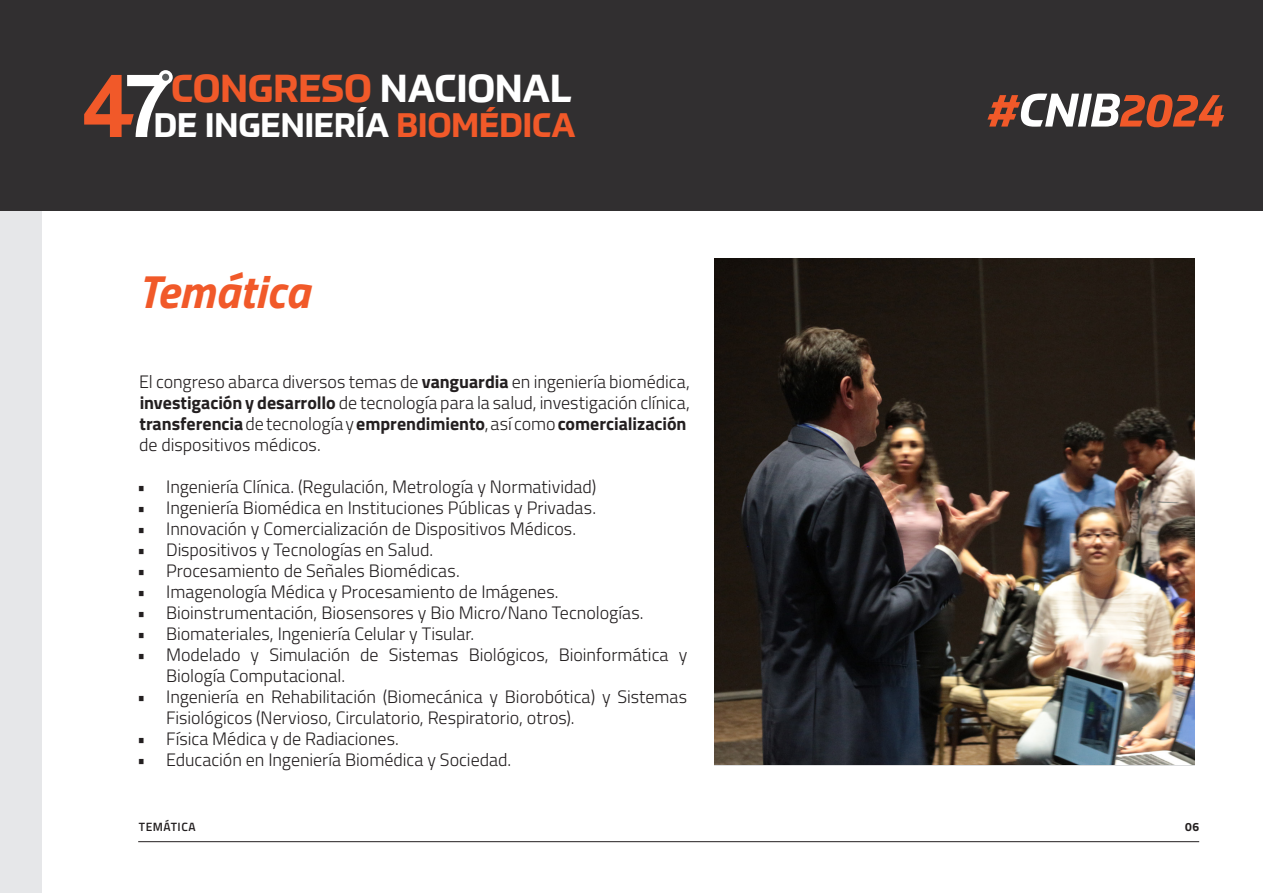
<style>
.page{position:relative;width:1263px;height:893px;background:#fff}
.page>*{position:absolute;margin:0;border:0;box-sizing:border-box;transform-origin:0 0}
.t1{font:italic 700 46.5px "Titillium Web";color:#f15929}
.t2{font:700 37.95px "Prometo";color:#f15929}
.t3{font:700 33.15px "Prometo";color:#fff}
.t4{font:300 18px/21px "Titillium Web";color:#231f20}
.t5{font:600 12px "Titillium Web";letter-spacing:.045em;color:#231f20}
.t6{font:700 12px "Titillium Web";color:#231f20}
.s1{color:#fff}
.s2{color:#f15929}
.s3{font-weight:700}
.s4{font-weight:400}
</style>
<div class="page">
<div style="left:0;top:0;width:41px;height:893px;background:#e6e7e9"></div>
<img style="left:715px;top:259px;width:480px;height:506px">
<hr style="left:138px;top:841px;width:1061px;height:1px;background:#231f20">
<div style="left:0;top:0;width:1263px;height:210px;background:#312f30"></div>
<svg style="left:84px;top:75px;width:84px;height:62px"></svg>
<svg style="left:159px;top:70px;width:14px;height:14px"></svg>
<div style="left:162px;top:74px;width:7px;height:7px;background:#585b5c;border-radius:50%"></div>
<svg style="left:987px;top:94px;width:237px;height:33px"></svg>
<h2 class="t2" style="left:171px;top:65px;width:402px">CONGRESO <span class="s1">NACIONAL</span></h2>
<h3 class="t3" style="left:154px;top:105px;width:423px">DE INGENIERÍA <span class="s2">BIOMÉDICA</span></h3>
<p class="t1" style="left:138px;top:255px;width:173px">Temática</p>
<p class="t4" style="left:139px;top:370px;width:552px">El congreso abarca diversos temas de <span class="s3">vanguardia</span> en ingeniería biomédica, <span class="s3">investigación y desarrollo</span> de tecnología para la salud, investigación clínica, <span class="s3">transferencia</span> de tecnología y <span class="s3">emprendimiento</span>, así como <span class="s3">comercialización </span>de dispositivos médicos.</p>
<p class="t4" style="left:137px;top:475px;width:461px"><span class="s4">•</span> Ingeniería Clínica. (Regulación, Metrología y Normatividad)</p>
<p class="t4" style="left:137px;top:496px;width:460px"><span class="s4">•</span> Ingeniería Biomédica en Instituciones Públicas y Privadas.</p>
<p class="t4" style="left:137px;top:517px;width:440px"><span class="s4">•</span> Innovación y Comercialización de Dispositivos Médicos.</p>
<p class="t4" style="left:137px;top:538px;width:298px"><span class="s4">•</span> Dispositivos y Tecnologías en Salud.</p>
<p class="t4" style="left:137px;top:559px;width:324px"><span class="s4">•</span> Procesamiento de Señales Biomédicas.</p>
<p class="t4" style="left:137px;top:580px;width:423px"><span class="s4">•</span> Imagenología Médica y Procesamiento de Imágenes.</p>
<p class="t4" style="left:137px;top:601px;width:508px"><span class="s4">•</span> Bioinstrumentación, Biosensores y Bio Micro/Nano Tecnologías.</p>
<p class="t4" style="left:137px;top:622px;width:338px"><span class="s4">•</span> Biomateriales, Ingeniería Celular y Tisular.</p>
<p class="t4" style="left:166px;top:643px;width:523px;text-indent:-29px"><span class="s4">•</span> Modelado y Simulación de Sistemas Biológicos, Bioinformática y<br>Biología Computacional.</p>
<p class="t4" style="left:166px;top:685px;width:523px;text-indent:-29px"><span class="s4">•</span> Ingeniería en Rehabilitación (Biomecánica y Biorobótica) y Sistemas<br>Fisiológicos (Nervioso, Circulatorio, Respiratorio, otros).</p>
<p class="t4" style="left:137px;top:727px;width:263px"><span class="s4">•</span> Física Médica y de Radiaciones.</p>
<p class="t4" style="left:137px;top:748px;width:376px"><span class="s4">•</span> Educación en Ingeniería Biomédica y Sociedad.</p>
<p class="t5" style="left:139px;top:817px;width:58px">TEMÁTICA</p>
<p class="t6" style="left:1185px;top:817px;width:16px">06</p>
</div>
